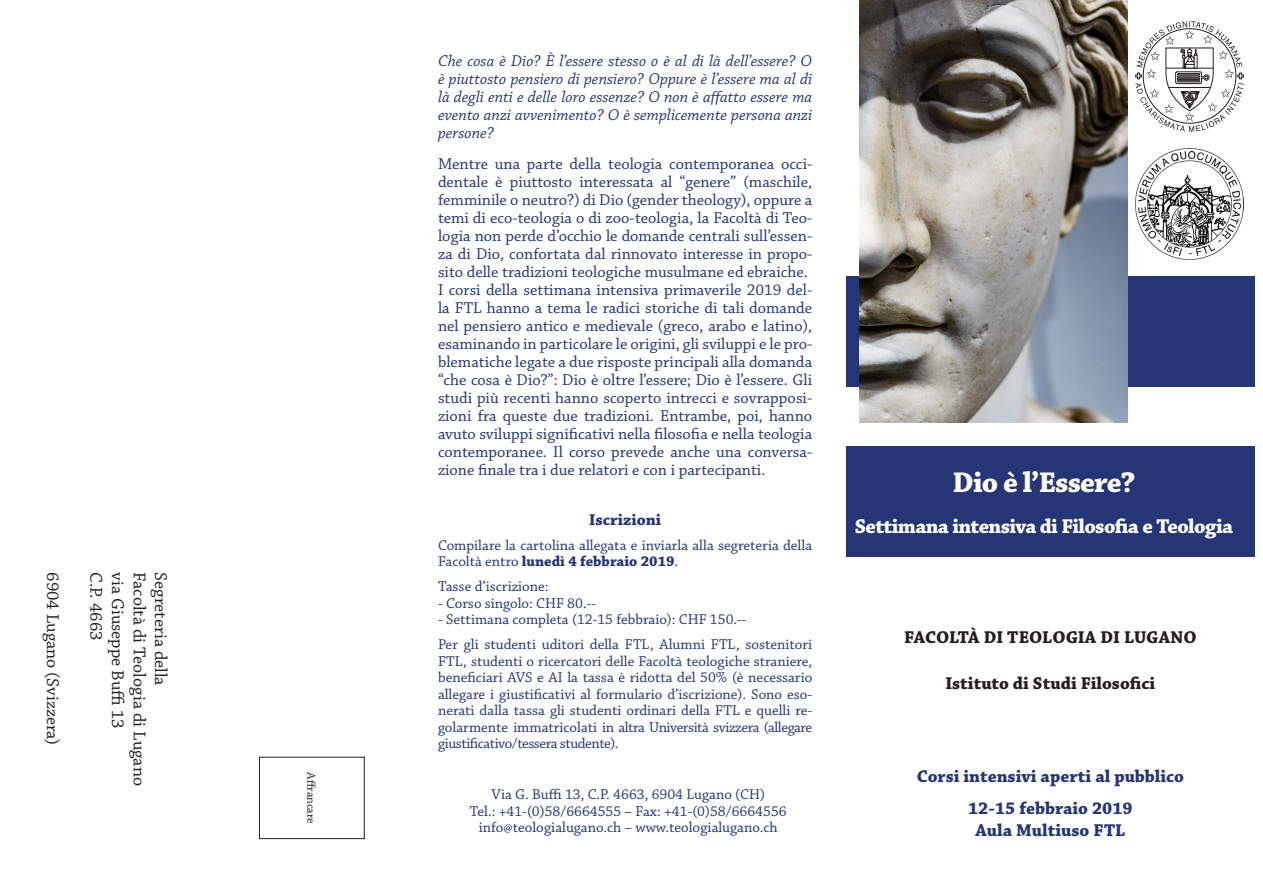
<style>
.page{position:relative;width:1263px;height:893px;background:#fff}
.page>*{position:absolute;margin:0;border:0;box-sizing:border-box;transform-origin:0 0}
.Pa8{font:700 30px "Chaparral Pro";color:#fff}
.Pa8-2{font:700 21px "Chaparral Pro";letter-spacing:-.03em;color:#fff}
.t1{font:18px "Chaparral Pro";color:#231f20}
.Corsi_-_titolo{font:700 18px "Chaparral Pro";color:#253575}
.t2{font:700 18px "Chaparral Pro";color:#231f20}
.t3{font:16.5px/18px "Chaparral Pro";color:#253575;text-align:justify}
.t4{font:italic 16.5px/18px "Chaparral Pro";color:#253575;text-align:justify}
.t5{font:700 16.5px "Chaparral Pro";color:#253575}
.t6{font:15px/16.5px "Chaparral Pro";color:#253575}
.t7{font:12px "Chaparral Pro";color:#231f20}
.s1{font-weight:700}
</style>
<div class="page">
<div style="left:846px;top:276px;width:408px;height:111px;background:#253575"></div>
<div style="left:259px;top:757px;width:106px;height:82px;border:1px solid #231f20"></div>
<svg style="left:1135px;top:21px;width:109px;height:111px"></svg>
<div style="left:846px;top:446px;width:408px;height:111px;background:#253575"></div>
<img style="left:859px;top:0;width:268px;height:422px">
<img style="left:1135px;top:149px;width:109px;height:110px">
<p class="t1" style="left:63px;top:572px;width:175px;rotate:90deg">6904 Lugano (Svizzera)</p>
<p class="t1" style="left:106px;top:572px;width:70px;rotate:90deg">C.P. 4663</p>
<p class="t1" style="left:128px;top:572px;width:158px;rotate:90deg">via Giuseppe Buffi 13</p>
<p class="t1" style="left:149px;top:572px;width:215px;rotate:90deg">Facoltà di Teologia di Lugano</p>
<p class="t1" style="left:171px;top:572px;width:115px;rotate:90deg">Segreteria della</p>
<p class="t7" style="left:318px;top:772px;width:53px;rotate:90deg">Affrancare</p>
<p class="t4" style="left:438px;top:53px;width:376px">Che cosa è Dio? È l’essere stesso o è al di là dell’essere? O è piuttosto pensiero di pensiero? Oppure è l’essere ma al di là degli enti e delle loro essenze? O non è affatto essere ma evento anzi avvenimento? O è semplicemente persona anzi persone?</p>
<p class="t3" style="left:438px;top:155px;width:376px">Mentre una parte della teologia contemporanea occi&shy;dentale è piuttosto interessata al “genere” (maschile, femminile o neutro?) di Dio (gender theology), oppure a temi di eco-teologia o di zoo-teologia, la Facoltà di Teo&shy;logia non perde d’occhio le domande centrali sull’essen&shy;za di Dio, confortata dal rinnovato interesse in propo&shy;sito delle tradizioni teologiche musulmane ed ebraiche.</p>
<p class="t3" style="left:438px;top:281px;width:376px">I corsi della settimana intensiva primaverile 2019 del&shy;la FTL hanno a tema le radici storiche di tali domande nel pensiero antico e medievale (greco, arabo e latino), esaminando in particolare le origini, gli sviluppi e le pro&shy;blematiche legate a due risposte principali alla domanda “che cosa è Dio?”: Dio è oltre l’essere; Dio è l’essere. Gli studi più recenti hanno scoperto intrecci e sovrapposi&shy;zioni fra queste due tradizioni. Entrambe, poi, hanno avuto sviluppi significativi nella filosofia e nella teologia contemporanee. Il corso prevede anche una conversa&shy;zione finale tra i due relatori e con i partecipanti.</p>
<p class="t5" style="left:589px;top:510px;width:73px">Iscrizioni</p>
<p class="t6" style="left:438px;top:537px;width:376px">Compilare la cartolina allegata e inviarla alla segreteria della<br>Facoltà entro <span class="s1">lunedì 4 febbraio 2019</span>.</p>
<p class="t6" style="left:438px;top:579px;width:112px">Tasse d’iscrizione:</p>
<p class="t6" style="left:438px;top:595px;width:160px">- Corso singolo: CHF 80.--</p>
<p class="t6" style="left:438px;top:612px;width:310px">- Settimana completa (12-15 febbraio): CHF 150.--</p>
<p class="t6" style="left:438px;top:637px;width:376px;text-align:justify">Per gli studenti uditori della FTL, Alumni FTL, sostenitori FTL, studenti o ricercatori delle Facoltà teologiche straniere, beneficiari AVS e AI la tassa è ridotta del 50% (è necessario allegare i giustificativi al formulario d’iscrizione). Sono eso&shy;nerati dalla tassa gli studenti ordinari della FTL e quelli re&shy;golarmente immatricolati in altra Università svizzera (allegare giustificativo/tessera studente).</p>
<p class="t6" style="left:492px;top:787px;width:275px">Via G. Buffi 13, C.P. 4663, 6904 Lugano (CH)</p>
<p class="t6" style="left:470px;top:803px;width:318px">Tel.: +41-(0)58/6664555 – Fax: +41-(0)58/6664556</p>
<p class="t6" style="left:479px;top:820px;width:300px">info@teologialugano.ch – www.teologialugano.ch</p>
<p class="Pa8" style="left:952px;top:465px;width:184px">Dio è l’Essere?</p>
<p class="Pa8-2" style="left:855px;top:514px;width:380px">Settimana intensiva di Filosofia e Teologia</p>
<p class="t2" style="left:904px;top:626px;width:294px">FACOLTÀ DI TEOLOGIA DI LUGANO</p>
<p class="t2" style="left:945px;top:673px;width:211px">Istituto di Studi Filosofici</p>
<p class="Corsi_-_titolo" style="left:917px;top:766px;width:269px">Corsi intensivi aperti al pubblico</p>
<p class="Corsi_-_titolo" style="left:968px;top:798px;width:166px">12-15 febbraio 2019</p>
<p class="Corsi_-_titolo" style="left:975px;top:819px;width:151px">Aula Multiuso FTL</p>
</div>
